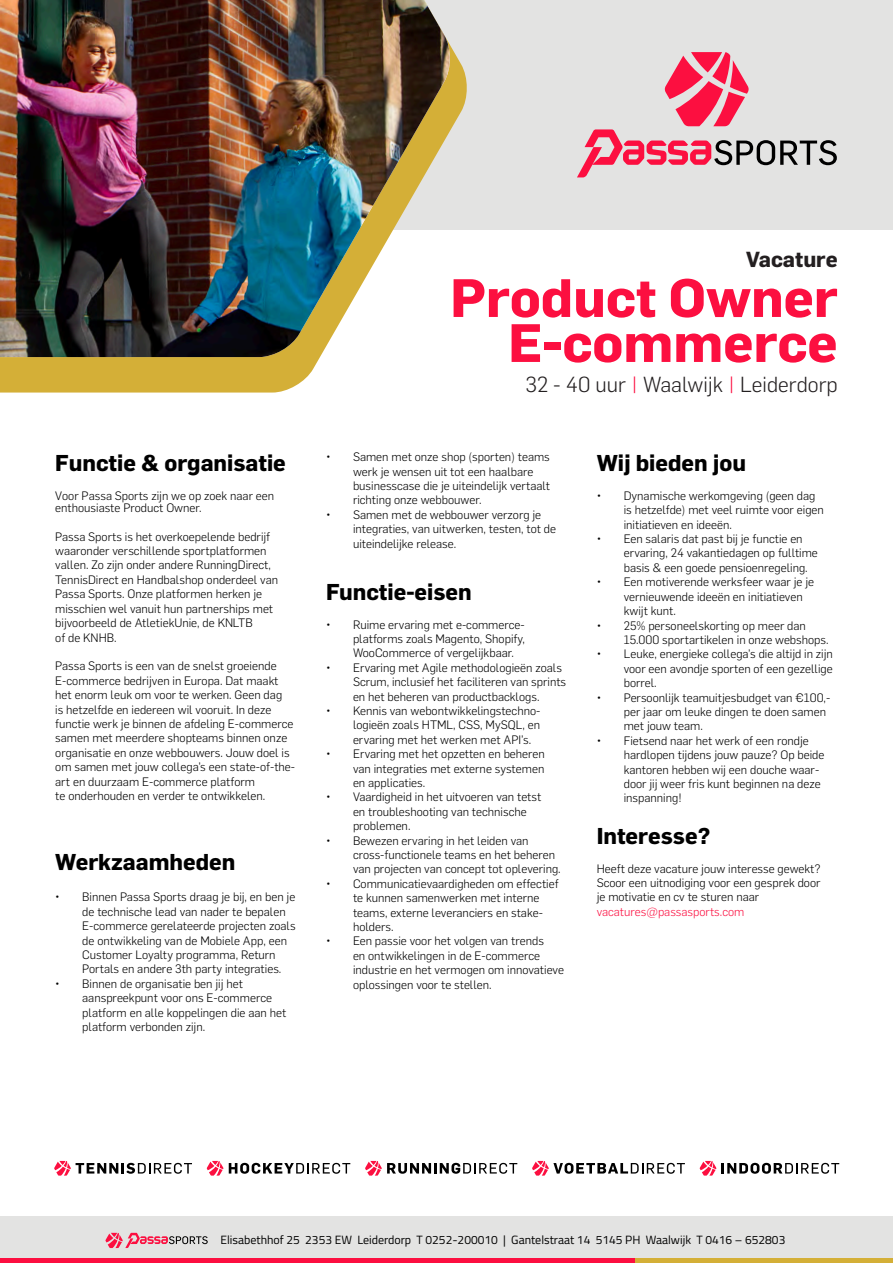
<style>
.page{position:relative;width:893px;height:1263px;background:#fff}
.page>*{position:absolute;margin:0;border:0;box-sizing:border-box;transform-origin:0 0}
.t1{font:700 52.95px/45px "Flama";color:#fc0f40;text-align:right}
.t2{font:700 22.5px "Flama";color:#000}
.t3{font:300 21.3px "Flama";color:#231f20}
.t4{font:700 21.3px "Flama";color:#231f20}
.t5{font:300 12px/14.4px "Flama";color:#000}
.t6{font:12px "Titillium Web";color:#000}
.t7{font:300 12px "Flama";color:#fc0f40}
.s1{color:#fc0f40}
</style>
<div class="page">
<div style="left:0;top:0;width:893px;height:230px;background:#e3e3e2"></div>
<div style="left:0;top:1216px;width:893px;height:47px;background:#e3e3e2"></div>
<svg style="left:0;top:48px;width:467px;height:345px;fill:#d4af37"></svg>
<img style="left:0;top:0;width:452px;height:357px">
<svg style="left:577px;top:52px;width:260px;height:125px"></svg>
<svg style="left:105px;top:1233px;width:103px;height:15px"></svg>
<hr style="left:0;top:1259px;width:893px;height:4px;background:#fc0f40">
<hr style="left:635px;top:1259px;width:258px;height:4px;background:#d4af37">
<svg style="left:365px;top:1161px;width:152px;height:14px"></svg>
<svg style="left:229px;top:1163px;width:121px;height:11px"></svg>
<svg style="left:207px;top:1161px;width:16px;height:14px"></svg>
<svg style="left:532px;top:1161px;width:153px;height:14px"></svg>
<svg style="left:54px;top:1161px;width:138px;height:14px"></svg>
<svg style="left:722px;top:1163px;width:117px;height:11px"></svg>
<svg style="left:700px;top:1161px;width:16px;height:14px"></svg>
<p class="t2" style="left:55px;top:447px;width:232px">Functie &amp; organisatie</p>
<p class="t5" style="left:55px;top:489px;width:220px;line-height:12px">Voor Passa Sports zijn we op zoek naar een enthousiaste Product Owner.</p>
<p class="t5" style="left:55px;top:529px;width:224px">Passa Sports is het overkoepelende bedrijf waaronder verschillende sportplatformen vallen. Zo zijn onder andere RunningDirect, TennisDirect en Handbalshop onderdeel van Passa Sports. Onze platformen herken je misschien wel vanuit hun partnerships met bijvoorbeeld de AtletiekUnie, de KNLTB<br>of de KNHB.</p>
<p class="t5" style="left:55px;top:658px;width:241px">Passa Sports is een van de snelst groeiende E-commerce bedrijven in Europa. Dat maakt het enorm leuk om voor te werken. Geen dag<br>is hetzelfde en iedereen wil vooruit. In deze functie werk je binnen de afdeling E-commerce samen met meerdere shopteams binnen onze organisatie en onze webbouwers. Jouw doel is om samen met jouw collega’s een state-of-the&shy;art en duurzaam E-commerce platform<br>te onderhouden en verder te ontwikkelen.</p>
<p class="t2" style="left:55px;top:846px;width:182px">Werkzaamheden</p>
<p class="t5" style="left:82px;top:889px;width:215px;text-indent:-27px">• Binnen Passa Sports draag je bij, en ben je de technische lead van nader te bepalen E-commerce gerelateerde projecten zoals de ontwikkeling van de Mobiele App, een Customer Loyalty programma, Return Portals en andere 3th party integraties.</p>
<p class="t5" style="left:82px;top:976px;width:205px;text-indent:-27px">• Binnen de organisatie ben jij het aanspreekpunt voor ons E-commerce platform en alle koppelingen die aan het platform verbonden zijn.</p>
<p class="t4" style="left:746px;top:244px;width:93px">Vacature</p>
<p class="t1" style="left:450px;top:272px;width:389px">Product Owner<br>E-commerce</p>
<p class="t3" style="left:525px;top:370px;width:314px">32 - 40 uur <span class="s1">|</span> Waalwijk <span class="s1">|</span> Leiderdorp</p>
<p class="t5" style="left:353px;top:449px;width:198px;text-indent:-27px">• Samen met onze shop (sporten) teams werk je wensen uit tot een haalbare businesscase die je uiteindelijk vertaalt richting onze webbouwer.</p>
<p class="t5" style="left:353px;top:507px;width:205px;text-indent:-27px">• Samen met de webbouwer verzorg je integraties, van uitwerken, testen, tot de uiteindelijke release.</p>
<p class="t2" style="left:326px;top:575px;width:147px">Functie-eisen</p>
<p class="t5" style="left:353px;top:616px;width:174px;text-align:justify;text-indent:-27px">• Ruime ervaring met e-commerce&shy;platforms zoals Magento, Shopify, WooCommerce of vergelijkbaar.</p>
<p class="t5" style="left:353px;top:660px;width:215px;text-indent:-27px">• Ervaring met Agile methodologieën zoals<br>Scrum, inclusief het faciliteren van sprints en het beheren van productbacklogs.</p>
<p class="t5" style="left:353px;top:703px;width:189px;text-align:justify;text-indent:-27px">• Kennis van webontwikkelingstechno&shy;logieën zoals HTML, CSS, MySQL, en ervaring met het werken met API’s.</p>
<p class="t5" style="left:353px;top:746px;width:193px;text-align:justify;text-indent:-27px">• Ervaring met het opzetten en beheren van integraties met externe systemen en applicaties.</p>
<p class="t5" style="left:353px;top:789px;width:190px;text-indent:-27px">• Vaardigheid in het uitvoeren van tetst en troubleshooting van technische problemen.</p>
<p class="t5" style="left:353px;top:832px;width:209px;text-indent:-27px">• Bewezen ervaring in het leiden van cross-functionele teams en het beheren van projecten van concept tot oplevering.</p>
<p class="t5" style="left:353px;top:876px;width:207px;text-indent:-27px">• Communicatievaardigheden om effectief te kunnen samenwerken met interne teams, externe leveranciers en stake&shy;holders.</p>
<p class="t5" style="left:353px;top:933px;width:213px;text-indent:-27px">• Een passie voor het volgen van trends<br>en ontwikkelingen in de E-commerce industrie en het vermogen om innovatieve oplossingen voor te stellen.</p>
<p class="t2" style="left:597px;top:447px;width:151px">Wij bieden jou</p>
<p class="t5" style="left:624px;top:488px;width:202px;text-indent:-27px">• Dynamische werkomgeving (geen dag is hetzelfde) met veel ruimte voor eigen initiatieven en ideeën.</p>
<p class="t5" style="left:624px;top:531px;width:196px;text-indent:-27px">• Een salaris dat past bij je functie en ervaring, 24 vakantiedagen op fulltime basis &amp; een goede pensioenregeling.</p>
<p class="t5" style="left:624px;top:574px;width:192px;text-indent:-27px">• Een motiverende werksfeer waar je je vernieuwende ideeën en initiatieven kwijt kunt.</p>
<p class="t5" style="left:624px;top:617px;width:206px;text-indent:-27px">• 25% personeelskorting op meer dan<br>15.000 sportartikelen in onze webshops.</p>
<p class="t5" style="left:624px;top:646px;width:211px;text-align:justify;text-indent:-27px">• Leuke, energieke collega’s die altijd in zijn voor een avondje sporten of een gezellige borrel.</p>
<p class="t5" style="left:624px;top:689px;width:208px;text-indent:-27px">• Persoonlijk teamuitjesbudget van €100,- per jaar om leuke dingen te doen samen met jouw team.</p>
<p class="t5" style="left:624px;top:733px;width:202px;text-indent:-27px">• Fietsend naar het werk of een rondje hardlopen tijdens jouw pauze? Op beide kantoren hebben wij een douche waar&shy;door jij weer fris kunt beginnen na deze inspanning!</p>
<p class="t2" style="left:597px;top:819px;width:115px">Interesse?</p>
<p class="t5" style="left:597px;top:860px;width:225px;text-align:justify">Heeft deze vacature jouw interesse gewekt?<br>Scoor een uitnodiging voor een gesprek door je motivatie en cv te sturen naar</p>
<p class="t7" style="left:597px;top:903px;width:149px">vacatures@passasports.com</p>
<p class="t6" style="left:221px;top:1231px;width:566px">Elisabethhof 25 2353 EW Leiderdorp T 0252-200010 | Gantelstraat 14 5145 PH Waalwijk T 0416 – 652803</p>
</div>
